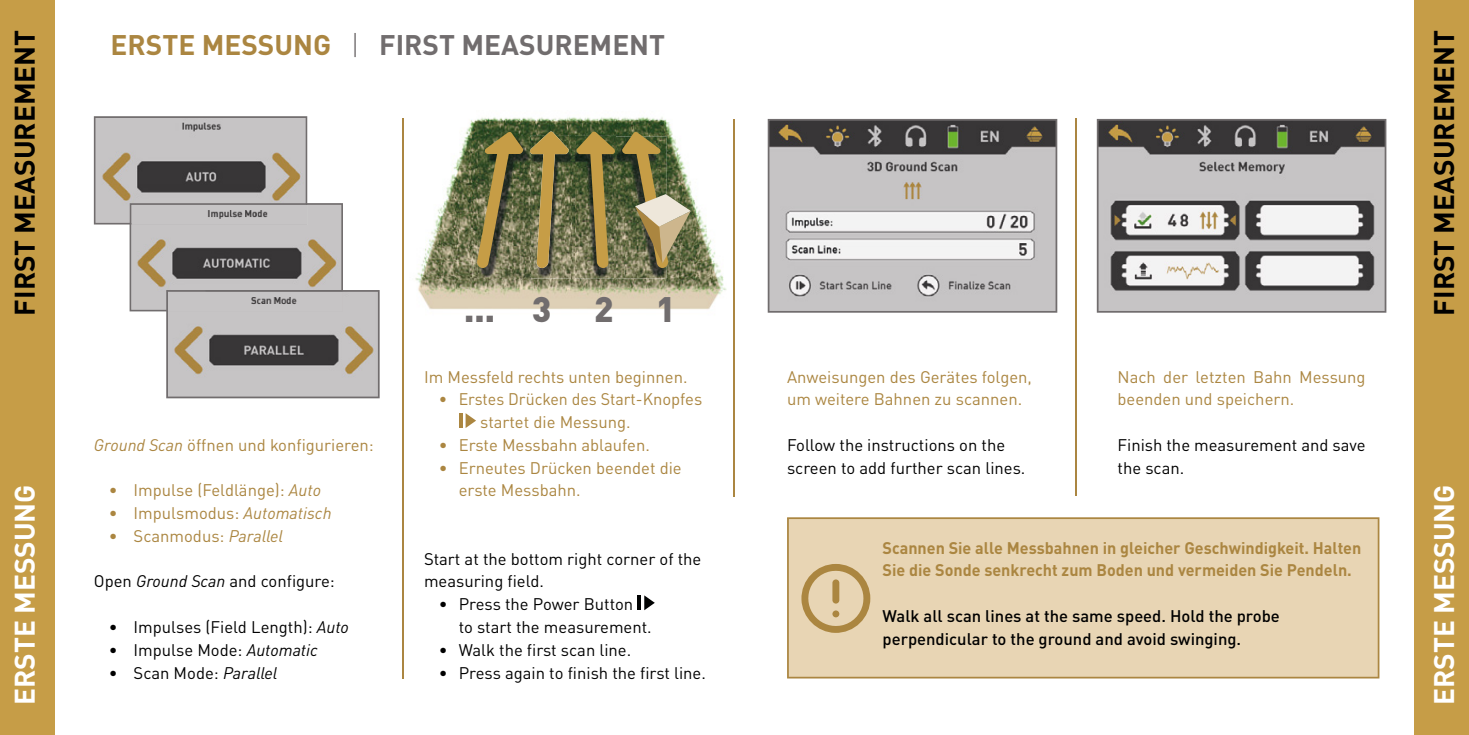
<style>
.page{position:relative;width:1469px;height:735px;background:#fff}
.page>*{position:absolute;margin:0;border:0;box-sizing:border-box;transform-origin:0 0}
.t1{font:900 35px "DIN Pro";color:#716d6e}
.t2{font:700 28px "DIN Pro";color:#000}
.t3{font:700 28px "DIN Pro";color:#716d6e}
.t4{font:700 28px "DIN Pro";color:#fff}
.t5{font:16.62px/22.8px "DIN Pro";color:#000}
.t6{font:16.62px/22.8px "DIN Pro";color:#ab8641}
.t7{font:700 16.62px/22.8px "DIN Pro";color:#ab8641}
.t8{font:500 16.62px/22.8px "DIN Pro";color:#000}
.t9{font:16.62px/22.8px "DIN Pro";color:#ab8641;scale:.96 1}
.s1{color:#ab8641}
.s2{font-weight:300}
.s3{font-style:italic}
</style>
<div class="page">
<div style="left:0;top:0;width:55px;height:734px;background:#c69d47"></div>
<div style="left:1414px;top:0;width:54px;height:734px;background:#c69d47"></div>
<svg style="left:465px;top:413px;width:11px;height:15px"></svg>
<hr style="left:459px;top:413px;width:3px;height:15px;background:#ab8640">
<svg style="left:644px;top:595px;width:11px;height:15px"></svg>
<hr style="left:637px;top:595px;width:4px;height:15px;background:#010202">
<hr style="left:402px;top:118px;width:2px;height:560px;background:#ab8641">
<hr style="left:733px;top:119px;width:2px;height:377px;background:#ab8641">
<img style="left:415px;top:117px;width:311px;height:193px">
<img style="left:616px;top:268px;width:50px;height:10px">
<img style="left:478px;top:136px;width:136px;height:142px">
<img style="left:614px;top:268px;width:2px;height:10px">
<img style="left:571px;top:136px;width:3px;height:142px">
<img style="left:529px;top:268px;width:2px;height:10px">
<svg style="left:476px;top:131px;width:93px;height:137px;background:#7b7445"></svg>
<svg style="left:575px;top:131px;width:116px;height:137px;background:#827f54"></svg>
<div style="left:787px;top:517px;width:592px;height:161px;background:#e8d5b4"></div>
<hr style="left:1075px;top:118px;width:2px;height:377px;background:#ab8641">
<svg style="left:800px;top:563px;width:70px;height:70px;background:#d6be92"></svg>
<div style="left:832px;top:610px;width:7px;height:7px;background:#ab8640;border-radius:50%"></div>
<div style="left:832px;top:579px;width:7px;height:24px;background:#ab8640;border-radius:3px"></div>
<svg style="left:94px;top:116px;width:285px;height:282px"></svg>
<svg style="left:767px;top:119px;width:290px;height:193px;background:#b2b0af"></svg>
<svg style="left:1096px;top:119px;width:290px;height:193px"></svg>
<h2 class="t2" style="left:1px;top:315px;width:287px;rotate:-90deg">FIRST MEASUREMENT</h2>
<h2 class="t3" style="left:111px;top:21px;width:556px"><span class="s1">ERSTE MESSUNG</span> <span class="s2">|</span> FIRST MEASUREMENT</h2>
<h1 class="t1" style="left:464px;top:279px;width:213px">...3 2 1</h1>
<h2 class="t4" style="left:1px;top:704px;width:222px;rotate:-90deg">ERSTE MESSUNG</h2>
<p class="t6" style="left:94px;top:431px;width:281px"><span class="s3">Ground Scan</span> öffnen und konfigurieren:</p>
<p class="t6" style="left:109px;top:477px;width:214px">• Impulse (Feldlänge): <span class="s3">Auto</span></p>
<p class="t6" style="left:109px;top:500px;width:224px">• Impulsmodus: <span class="s3">Automatisch</span></p>
<p class="t6" style="left:109px;top:522px;width:175px">• Scanmodus: <span class="s3">Parallel</span></p>
<p class="t5" style="left:94px;top:568px;width:242px">Open <span class="s3">Ground Scan</span> and configure:</p>
<p class="t5" style="left:109px;top:613px;width:242px">• Impulses (Field Length): <span class="s3">Auto</span></p>
<p class="t5" style="left:109px;top:636px;width:211px">• Impulse Mode: <span class="s3">Automatic</span></p>
<p class="t5" style="left:109px;top:659px;width:170px">• Scan Mode: <span class="s3">Parallel</span></p>
<p class="t6" style="left:424px;top:363px;width:265px">Im Messfeld rechts unten beginnen.</p>
<p class="t9" style="left:480px;top:386px;width:233px;text-indent:-41px">• Erstes Drücken des Start-Knopfes startet die Messung.</p>
<p class="t6" style="left:439px;top:431px;width:212px">• Erste Messbahn ablaufen.</p>
<p class="t6" style="left:459px;top:454px;width:224px;text-indent:-20px">• Erneutes Drücken beendet die erste Messbahn.</p>
<p class="t5" style="left:424px;top:545px;width:279px">Start at the bottom right corner of the measuring field.</p>
<p class="t5" style="left:459px;top:591px;width:194px;text-indent:-20px">• Press the Power Button<br>to start the measurement.</p>
<p class="t5" style="left:439px;top:636px;width:194px">• Walk the first scan line.</p>
<p class="t5" style="left:439px;top:659px;width:268px">• Press again to finish the first line.</p>
<p class="t6" style="left:787px;top:363px;width:246px">Anweisungen des Gerätes folgen, um weitere Bahnen zu scannen.</p>
<p class="t5" style="left:787px;top:431px;width:240px">Follow the instructions on the screen to add further scan lines.</p>
<p class="t6" style="left:1117px;top:363px;width:250px">Nach der letzten Bahn Messung beenden und speichern.</p>
<p class="t5" style="left:1117px;top:431px;width:250px">Finish the measurement and save the scan.</p>
<p class="t7" style="left:882px;top:534px;width:480px">Scannen Sie alle Messbahnen in gleicher Geschwindigkeit. Halten<br>Sie die Sonde senkrecht zum Boden und vermeiden Sie Pendeln.</p>
<p class="t8" style="left:882px;top:602px;width:399px">Walk all scan lines at the same speed. Hold the probe perpendicular to the ground and avoid swinging.</p>
<h2 class="t2" style="left:1420px;top:315px;width:287px;rotate:-90deg">FIRST MEASUREMENT</h2>
<h2 class="t4" style="left:1420px;top:704px;width:222px;rotate:-90deg">ERSTE MESSUNG</h2>
</div>
